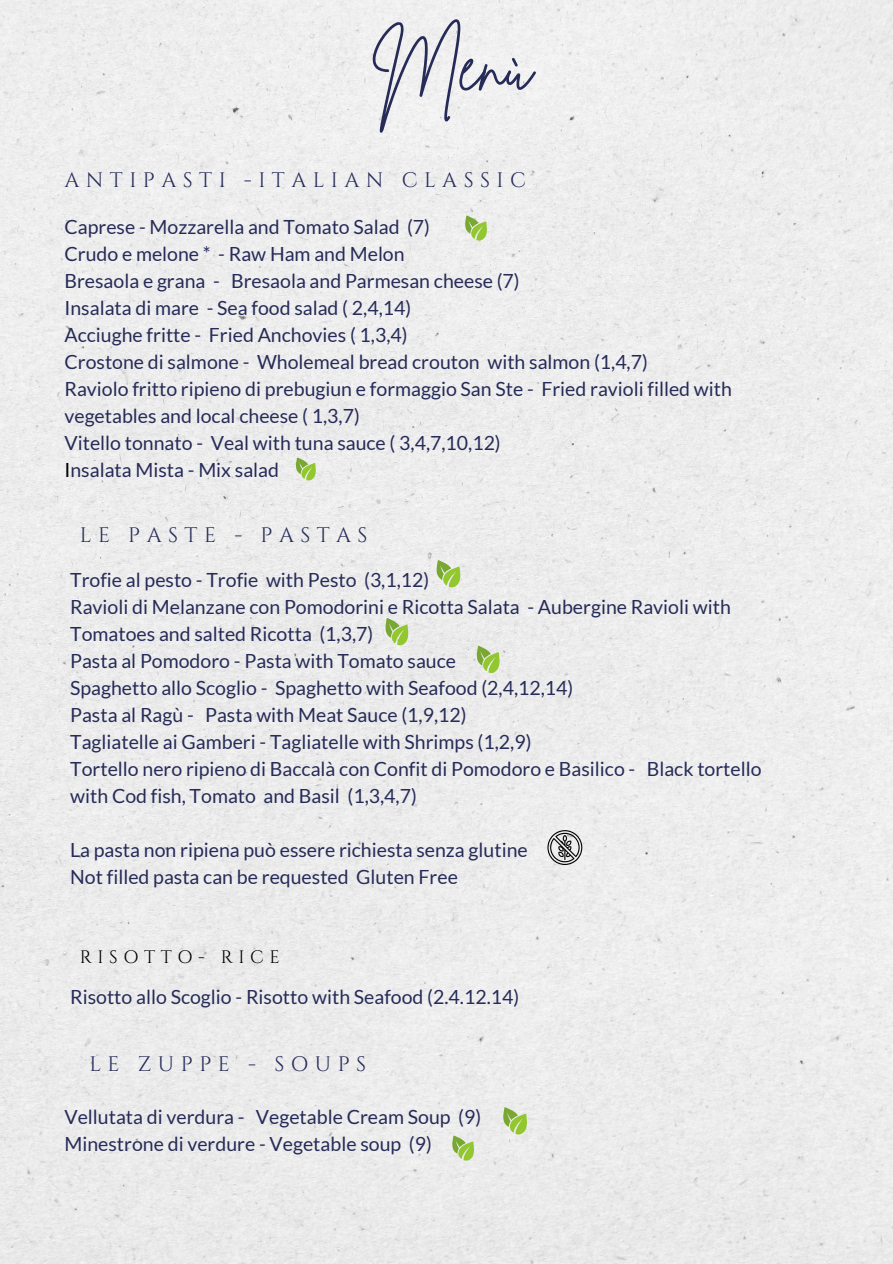
<style>
.page{position:relative;width:893px;height:1264px;background:#fff}
.page>*{position:absolute;margin:0;border:0;box-sizing:border-box;transform-origin:0 0}
.t1{font:70.65px "Brittany Signature";color:#262b58}
.t2{font:20.85px "Cinzel";letter-spacing:.31em;color:#262b58}
.t3{font:19.5px/27px "Lato";color:#262b58}
.t4{font:18px "Cinzel";letter-spacing:.31em;color:#000}
.s1{color:#000}
</style>
<div class="page">
<div style="left:0;top:0;width:892px;height:1263px;background:#ededed"></div>
<svg style="left:463px;top:215px;width:25px;height:26px"></svg>
<svg style="left:435px;top:560px;width:27px;height:28px"></svg>
<svg style="left:475px;top:645px;width:26px;height:28px"></svg>
<svg style="left:384px;top:618px;width:26px;height:28px"></svg>
<svg style="left:451px;top:1135px;width:24px;height:26px"></svg>
<svg style="left:501px;top:1107px;width:27px;height:28px"></svg>
<svg style="left:294px;top:457px;width:23px;height:24px"></svg>
<svg style="left:547px;top:830px;width:35px;height:35px"></svg>
<h2 class="t1" style="left:372px;top:20px;width:162px">Menù</h2>
<p class="t2" style="left:64px;top:167px;width:463px">ANTIPASTI -ITALIAN CLASSIC</p>
<h1 class="t3" style="left:64px;top:213px;width:669px">Caprese - Mozzarella and Tomato Salad (7)<br>Crudo e melone * - Raw Ham and Melon<br>Bresaola e grana - Bresaola and Parmesan cheese (7)<br>Insalata di mare - Sea food salad ( 2,4,14)<br>Acciughe fritte - Fried Anchovies ( 1,3,4)<br>Crostone di salmone - Wholemeal bread crouton with salmon (1,4,7)<br>Raviolo fritto ripieno di prebugiun e formaggio San Ste - Fried ravioli filled with vegetables and local cheese ( 1,3,7)<br>Vitello tonnato - Veal with tuna sauce ( 3,4,7,10,12)<br><span class="s1">I</span>nsalata Mista - Mix salad</h1>
<h3 class="t2" style="left:80px;top:521px;width:289px">LE PASTE - PASTAS</h3>
<h3 class="t3" style="left:70px;top:566px;width:693px">Trofie al pesto - Trofie with Pesto (3,1,12)<br>Ravioli di Melanzane con Pomodorini e Ricotta Salata - Aubergine Ravioli with Tomatoes and salted Ricotta (1,3,7)<br>Pasta al Pomodoro - Pasta with Tomato sauce<br>Spaghetto allo Scoglio - Spaghetto with Seafood (2,4,12,14)<br>Pasta al Ragù - Pasta with Meat Sauce (1,9,12)<br>Tagliatelle ai Gamberi - Tagliatelle with Shrimps (1,2,9)<br>Tortello nero ripieno di Baccalà con Confit di Pomodoro e Basilico - Black tortello with Cod fish, Tomato and Basil (1,3,4,7)</h3>
<p class="t3" style="left:70px;top:836px;width:459px">La pasta non ripiena può essere richiesta senza glutine<br>Not filled pasta can be requested Gluten Free</p>
<h3 class="t4" style="left:80px;top:945px;width:201px">RISOTTO- RICE</h3>
<p class="t3" style="left:70px;top:983px;width:450px">Risotto allo Scoglio - Risotto with Seafood (2.4.12.14)</p>
<p class="t2" style="left:89px;top:1050px;width:278px">LE ZUPPE - SOUPS</p>
<h2 class="t3" style="left:64px;top:1103px;width:418px">Vellutata di verdura - Vegetable Cream Soup (9)<br>Minestrone di verdure - Vegetable soup (9)</h2>
</div>
